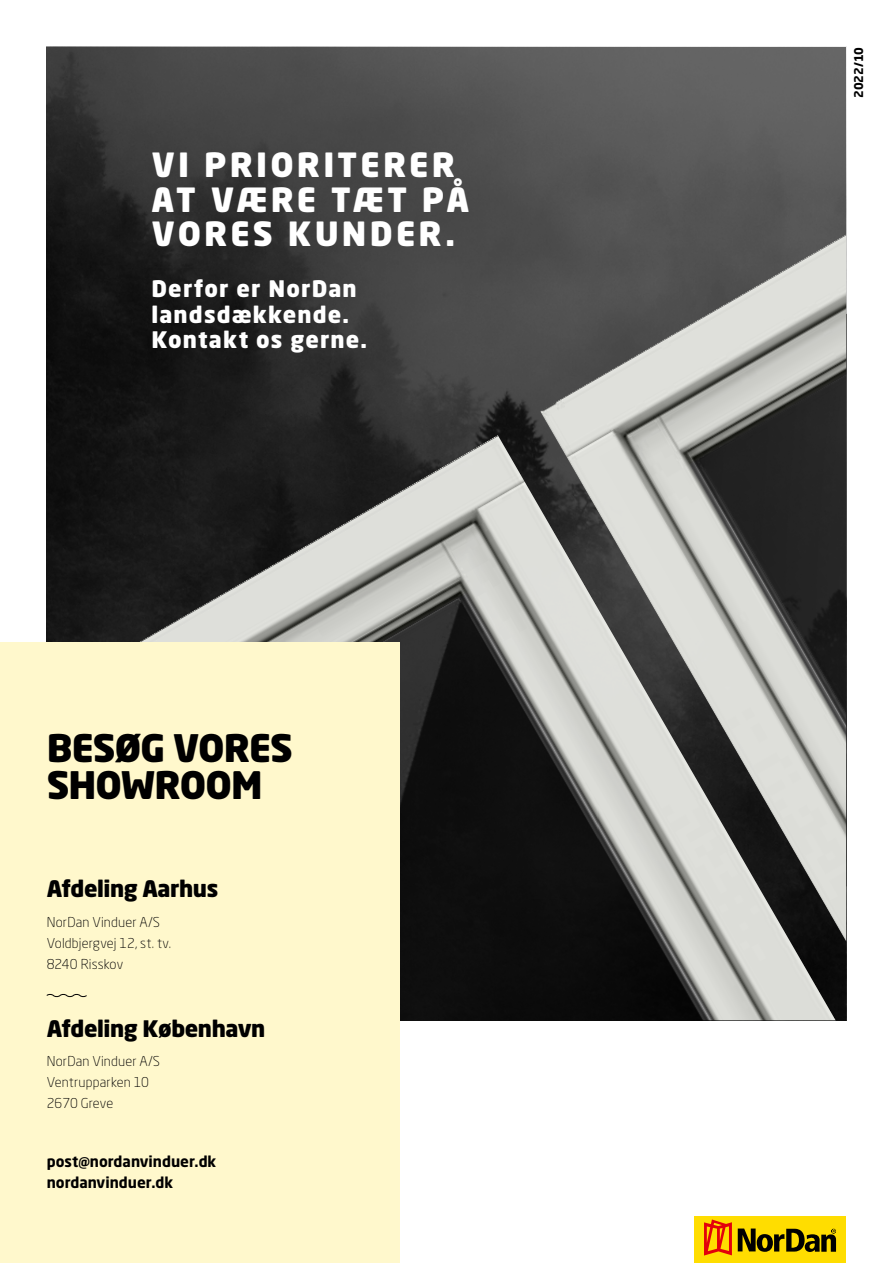
<style>
.page{position:relative;width:893px;height:1263px;background:#fff}
.page>*{position:absolute;margin:0;border:0;box-sizing:border-box;transform-origin:0 0}
.t1{font:900 37.5px/37.5px "Neo Sans W1 G";letter-spacing:-.025em;color:#000}
.t2{font:900 33px/34.5px "Neo Sans W1 G";letter-spacing:.095em;color:#fff}
.t3{font:900 22.5px/25.5px "Neo Sans W1 G";letter-spacing:.05em;color:#fff}
.t4{font:900 22.5px "Neo Sans W1 G";letter-spacing:-.02em;color:#000}
.t5{font:700 15px/21px "Neo Sans W1 G";color:#000}
.t6{font:300 13.5px/21px "Neo Sans W1 G";letter-spacing:.01em;color:#000}
.t7{font:700 12px "Neo Sans W1 G";color:#000}
</style>
<div class="page">
<img style="left:47px;top:47px;width:799px;height:388px">
<img style="left:47px;top:435px;width:552px;height:585px">
<svg style="left:599px;top:224px;width:247px;height:796px;background:#696a68"></svg>
<img style="left:540px;top:234px;width:306px;height:707px">
<div style="left:695px;top:1216px;width:151px;height:47px;background:#fd0"></div>
<svg style="left:738px;top:1228px;width:98px;height:24px"></svg>
<svg style="left:704px;top:1219px;width:28px;height:36px"></svg>
<div style="left:0;top:642px;width:400px;height:621px;background:#fff8cc"></div>
<svg style="left:46px;top:994px;width:41px;height:4px"></svg>
<h2 class="t2" style="left:151px;top:147px;width:319px">VI PRIORITERER<br>AT VÆRE TÆT PÅ<br>VORES KUNDER.</h2>
<h3 class="t3" style="left:151px;top:276px;width:217px">Derfor er NorDan landsdækkende.<br>Kontakt os gerne.</h3>
<h1 class="t1" style="left:47px;top:729px;width:248px">BESØG VORES<br>SHOWROOM</h1>
<h3 class="t4" style="left:47px;top:874px;width:173px">Afdeling Aarhus</h3>
<p class="t6" style="left:47px;top:911px;width:126px">NorDan Vinduer A/S<br>Voldbjergvej 12, st. tv.<br>8240 Risskov</p>
<h3 class="t4" style="left:47px;top:1013px;width:220px">Afdeling København</h3>
<p class="t6" style="left:47px;top:1050px;width:115px">NorDan Vinduer A/S<br>Ventrupparken 10<br>2670 Greve</p>
<p class="t5" style="left:47px;top:1151px;width:171px">post@nordanvinduer.dk nordanvinduer.dk</p>
<p class="t7" style="left:851px;top:98px;width:53px;rotate:-90deg">2022/10</p>
</div>
